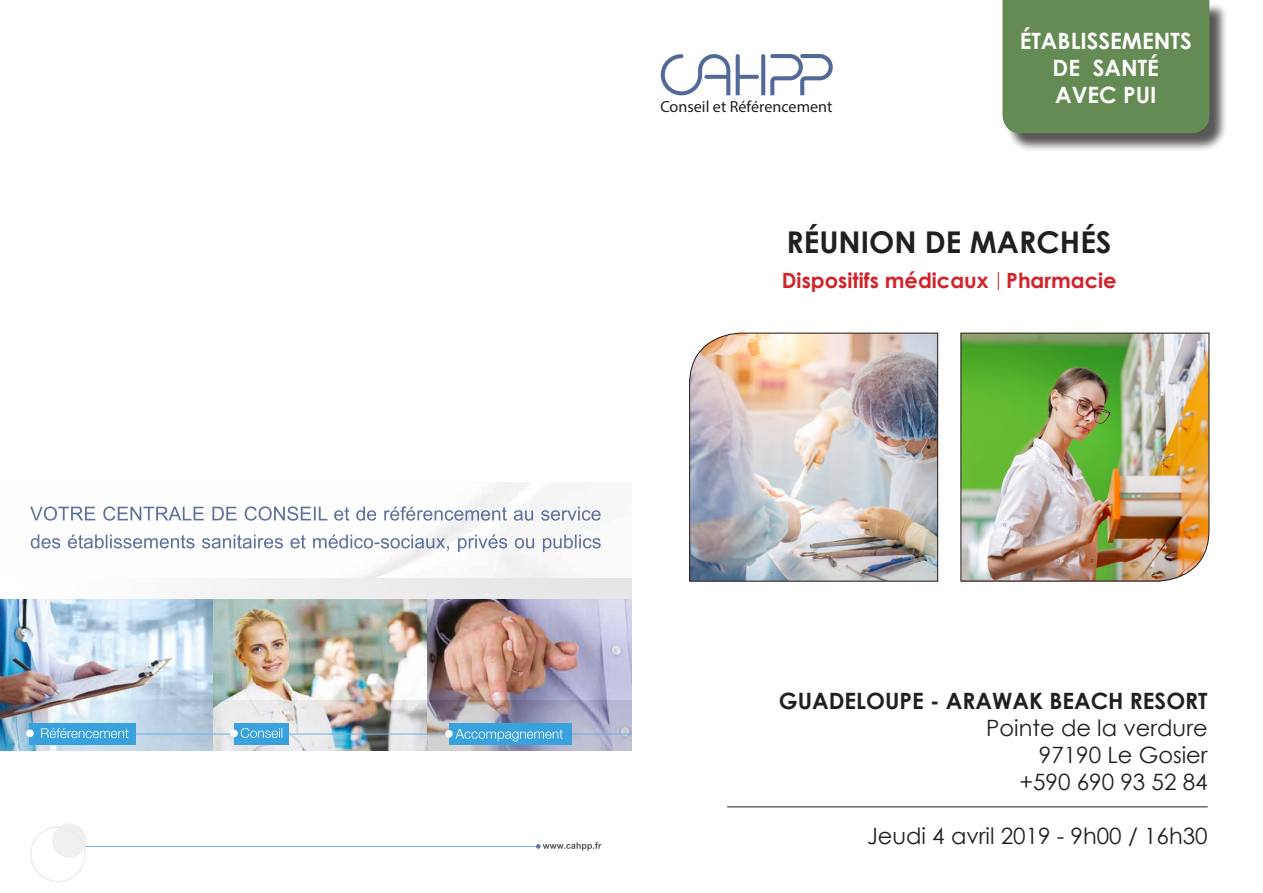
<style>
.page{position:relative;width:1263px;height:893px;background:#fff}
.page>*{position:absolute;margin:0;border:0;box-sizing:border-box;transform-origin:0 0}
.t1{font:700 30px "Century Gothic";color:#231f20}
.t2{font:22.5px "Century Gothic";color:#231f20}
.t3{font:700 22.5px "Century Gothic";color:#231f20}
.t4{font:700 22.5px "Century Gothic";color:#fff}
.t5{font:700 21px "Century Gothic";color:#d1232a}
.t6{font:16.05px "Myriad";color:#231f20}
</style>
<div class="page">
<hr style="left:727px;top:806px;width:481px;height:1px;background:#231f20">
<svg style="left:661px;top:54px;width:69px;height:41px"></svg>
<svg style="left:736px;top:54px;width:97px;height:41px"></svg>
<img style="left:212px;top:599px;width:216px;height:102px">
<img style="left:0;top:599px;width:212px;height:102px">
<img style="left:428px;top:599px;width:203px;height:102px">
<hr style="left:63px;top:846px;width:473px;height:1px;background:#70b2e2">
<svg style="left:536px;top:842px;width:65px;height:8px"></svg>
<img style="left:0;top:701px;width:631px;height:50px">
<div style="left:52px;top:823px;width:34px;height:35px;background:#f0f0f0;border-radius:50%"></div>
<div style="left:30px;top:826px;width:56px;height:56px;border:1px solid #ededed;border-radius:50%"></div>
<svg style="left:31px;top:534px;width:570px;height:18px"></svg>
<svg style="left:30px;top:506px;width:571px;height:15px"></svg>
<hr style="left:27px;top:733px;width:604px;height:1px;background:#70b2e2">
<div style="left:234px;top:723px;width:55px;height:21px;background:#39a1db"></div>
<svg style="left:241px;top:728px;width:41px;height:10px"></svg>
<div style="left:230px;top:730px;width:8px;height:7px;background:#fff;border-radius:50%"></div>
<div style="left:449px;top:723px;width:123px;height:21px;background:#39a1db"></div>
<svg style="left:455px;top:729px;width:108px;height:12px"></svg>
<div style="left:445px;top:730px;width:8px;height:8px;background:#fff;border-radius:50%"></div>
<div style="left:30px;top:723px;width:106px;height:21px;background:#39a1db"></div>
<svg style="left:41px;top:728px;width:87px;height:10px"></svg>
<div style="left:26px;top:730px;width:8px;height:7px;background:#fff;border-radius:50%"></div>
<img style="left:689px;top:332px;width:249px;height:250px">
<img style="left:960px;top:332px;width:250px;height:250px">
<svg style="left:998px;top:272px;width:1px;height:18px"></svg>
<div style="left:1005px;top:2px;width:223px;height:150px;background:#231f20;opacity:.75"></div>
<div style="left:1002px;top:0;width:207px;height:133px;background:#658b54"></div>
<p class="t6" style="left:660px;top:97px;width:173px">Conseil et Référencement</p>
<p class="t4" style="left:1020px;top:24px;width:173px">ÉTABLISSEMENTS</p>
<p class="t4" style="left:1053px;top:51px;width:108px">DE SANTÉ</p>
<p class="t4" style="left:1055px;top:78px;width:103px">AVEC PUI</p>
<p class="t1" style="left:786px;top:220px;width:327px">RÉUNION DE MARCHÉS</p>
<p class="t5" style="left:782px;top:264px;width:336px">Dispositifs médicaux Pharmacie</p>
<p class="t3" style="left:779px;top:684px;width:430px">GUADELOUPE - ARAWAK BEACH RESORT</p>
<p class="t2" style="left:986px;top:712px;width:223px">Pointe de la verdure</p>
<p class="t2" style="left:1039px;top:739px;width:170px">97190 Le Gosier</p>
<p class="t2" style="left:1019px;top:766px;width:190px">+590 690 93 52 84</p>
<p class="t2" style="left:867px;top:820px;width:342px">Jeudi 4 avril 2019 - 9h00 / 16h30</p>
</div>
